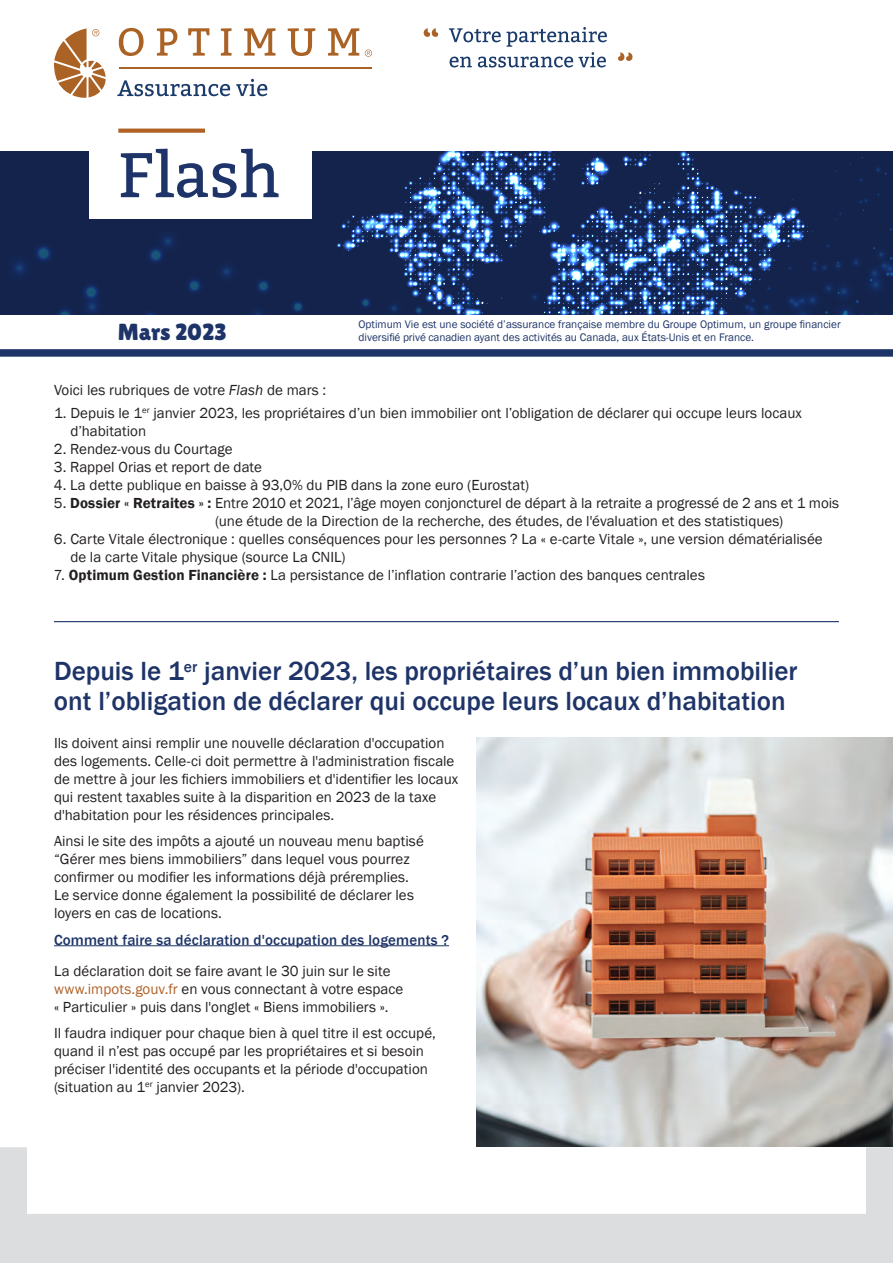
<style>
.page{position:relative;width:893px;height:1263px;background:#fff}
.page>*{position:absolute;margin:0;border:0;box-sizing:border-box;transform-origin:0 0}
.t1{font:63px "Bitter";color:#1e3468}
.t2{font:500 27px/30px "Franklin Gothic";color:#1e3468}
.t3{font:23.25px "Lilita One";color:#1e3468}
.t4{font:15px/18px "Franklin Gothic";color:#231f20}
.t5{font:500 15px "Franklin Gothic";letter-spacing:.01em;color:#1e3468}
.t6{font:11.25px "Franklin Gothic";color:#1e3468}
.s1{font-style:italic}
.s2{font-weight:600}
.s3{color:#af6126}
</style>
<div class="page">
<div style="left:0;top:152px;width:893px;height:163px;background:#13234b"></div>
<svg style="left:12px;top:245px;width:88px;height:70px"></svg>
<svg style="left:144px;top:234px;width:126px;height:81px"></svg>
<svg style="left:292px;top:301px;width:12px;height:12px"></svg>
<svg style="left:336px;top:152px;width:557px;height:163px"></svg>
<div style="left:89px;top:0;width:222px;height:218px;background:#fff"></div>
<hr style="left:54px;top:945px;width:395px;height:1px;background:#1e3468">
<img style="left:477px;top:737px;width:416px;height:409px">
<svg style="left:0;top:1147px;width:893px;height:116px"></svg>
<hr style="left:54px;top:621px;width:785px;height:1px;background:#1e3468">
<div style="left:0;top:349px;width:893px;height:8px;background:#1e3468"></div>
<svg style="left:449px;top:27px;width:158px;height:40px"></svg>
<svg style="left:424px;top:28px;width:14px;height:9px"></svg>
<svg style="left:618px;top:52px;width:14px;height:9px"></svg>
<hr style="left:119px;top:67px;width:253px;height:2px;background:#aa6225">
<svg style="left:54px;top:28px;width:52px;height:70px"></svg>
<svg style="left:365px;top:49px;width:7px;height:8px"></svg>
<svg style="left:119px;top:28px;width:25px;height:28px"></svg>
<svg style="left:157px;top:28px;width:20px;height:28px"></svg>
<svg style="left:188px;top:28px;width:21px;height:28px"></svg>
<svg style="left:221px;top:28px;width:11px;height:28px"></svg>
<svg style="left:244px;top:28px;width:32px;height:28px"></svg>
<svg style="left:288px;top:28px;width:27px;height:28px"></svg>
<svg style="left:328px;top:28px;width:31px;height:28px"></svg>
<svg style="left:117px;top:80px;width:113px;height:16px"></svg>
<svg style="left:236px;top:79px;width:31px;height:17px"></svg>
<svg style="left:118px;top:129px;width:87px;height:4px"></svg>
<h1 class="t1" style="left:118px;top:138px;width:164px">Flash</h1>
<p class="t6" style="left:359px;top:317px;width:484px">Optimum Vie est une société d’assurance française membre du Groupe Optimum, un groupe financier</p>
<h3 class="t3" style="left:118px;top:319px;width:110px">Mars 2023</h3>
<p class="t6" style="left:359px;top:331px;width:397px">diversifié privé canadien ayant des activités au Canada, aux États-Unis et en France.</p>
<p class="t4" style="left:54px;top:381px;width:274px">Voici les rubriques de votre <span class="s1">Flash</span> de mars :</p>
<p class="t4" style="left:70px;top:404px;width:733px;text-indent:-16px">1. Depuis le 1<sup>er</sup> janvier 2023, les propriétaires d’un bien immobilier ont l’obligation de déclarer qui occupe leurs locaux d’habitation</p>
<p class="t4" style="left:54px;top:440px;width:180px">2. Rendez-vous du Courtage</p>
<p class="t4" style="left:54px;top:458px;width:210px">3. Rappel Orias et report de date</p>
<p class="t4" style="left:54px;top:476px;width:477px">4. La dette publique en baisse à 93,0% du PIB dans la zone euro (Eurostat)</p>
<p class="t4" style="left:215px;top:494px;width:625px;text-indent:-161px">5. <span class="s2">Dossier « Retraites » :</span> Entre 2010 et 2021, l’âge moyen conjoncturel de départ à la retraite a progressé de 2 ans et 1 mois (une étude de la Direction de la recherche, des études, de l'évaluation et des statistiques)</p>
<p class="t4" style="left:70px;top:530px;width:754px;text-indent:-16px">6. Carte Vitale électronique : quelles conséquences pour les personnes ? La « e-carte Vitale », une version dématérialisée de la carte Vitale physique (source La CNIL)</p>
<p class="t4" style="left:54px;top:566px;width:652px">7. <span class="s2">Optimum Gestion Financière :</span> La persistance de l’inflation contrarie l’action des banques centrales</p>
<h2 class="t2" style="left:54px;top:657px;width:745px">Depuis le 1<sup>er</sup> janvier 2023, les propriétaires d’un bien immobilier ont l’obligation de déclarer qui occupe leurs locaux d’habitation</h2>
<p class="t4" style="left:54px;top:734px;width:406px">Ils doivent ainsi remplir une nouvelle déclaration d'occupation des logements. Celle-ci doit permettre à l'administration fiscale de mettre à jour les fichiers immobiliers et d'identifier les locaux qui restent taxables suite à la disparition en 2023 de la taxe d'habitation pour les résidences principales.</p>
<p class="t4" style="left:54px;top:832px;width:371px">Ainsi le site des impôts a ajouté un nouveau menu baptisé “Gérer mes biens immobiliers” dans lequel vous pourrez confirmer ou modifier les informations déjà préremplies.<br>Le service donne également la possibilité de déclarer les loyers en cas de locations.</p>
<p class="t5" style="left:54px;top:930px;width:397px">Comment faire sa déclaration d'occupation des logements ?</p>
<p class="t4" style="left:54px;top:962px;width:351px">La déclaration doit se faire avant le 30 juin sur le site <span class="s3">www.impots.gouv.fr</span> en vous connectant à votre espace « Particulier » puis dans l'onglet « Biens immobiliers ».</p>
<p class="t4" style="left:54px;top:1024px;width:383px">Il faudra indiquer pour chaque bien à quel titre il est occupé, quand il n’est pas occupé par les propriétaires et si besoin préciser l'identité des occupants et la période d'occupation (situation au 1<sup>er</sup> janvier 2023).</p>
</div>
